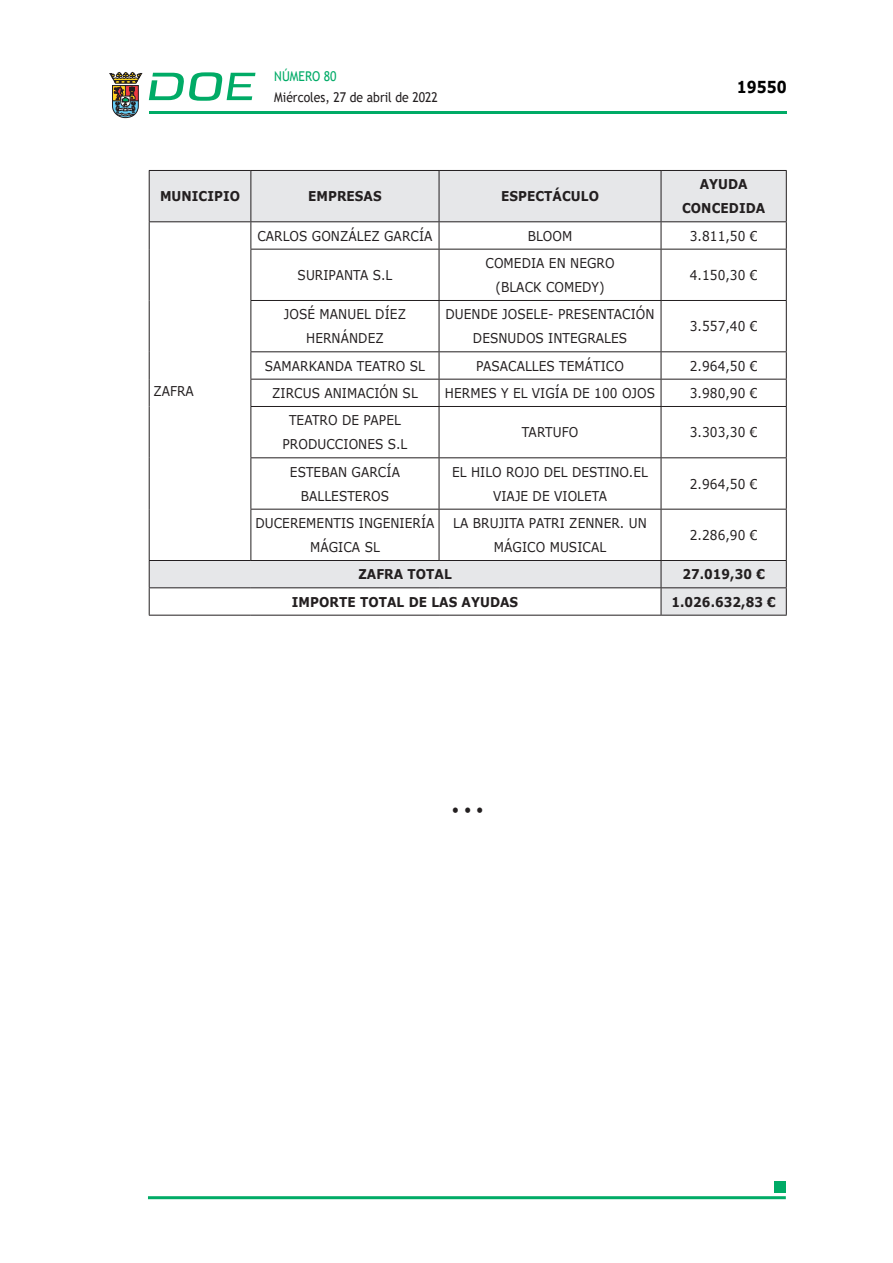
<style>
.page{position:relative;width:893px;height:1263px;background:#fff}
.page>*{position:absolute;margin:0;border:0;box-sizing:border-box;transform-origin:0 0}
.t1{font:700 16.5px "Verdana";color:#000;scale:.85 1}
.CUERPO_DE_TEXTO{font:15px "Verdana";color:#231f20;scale:.9 1}
.CUERPO_DE_TEXTO-2{font:13.5px/24px "Verdana";letter-spacing:.005em;color:#231f20;text-align:center;scale:.9 1}
.CUERPO_DE_TEXTO-3{font:700 13.5px "Verdana";letter-spacing:.005em;color:#231f20;scale:.9 1}
.TABLATITULO{font:700 13.5px/24px "Verdana";letter-spacing:.005em;color:#231f20;text-align:center;scale:.9 1}
.t2{font:13.5px "Trebuchet MS";color:#231f20;scale:.9 1}
.t3{font:13.5px "Trebuchet MS";color:#00ab67;scale:.9 1}
</style>
<div class="page">
<hr style="left:149px;top:111px;width:638px;height:3px;background:#00ab66">
<svg style="left:109px;top:72px;width:33px;height:46px"></svg>
<svg style="left:149px;top:72px;width:106px;height:29px"></svg>
<hr style="left:148px;top:1196px;width:638px;height:3px;background:#00ab66">
<div style="left:775px;top:1181px;width:11px;height:11px;background:#00ab66"></div>
<svg style="left:150px;top:171px;width:636px;height:444px"></svg>
<hr style="left:149px;top:170px;width:102px;height:1px;background:#231f20">
<hr style="left:149px;top:171px;width:1px;height:50px;background:#231f20">
<hr style="left:251px;top:170px;width:188px;height:1px;background:#231f20">
<hr style="left:250px;top:171px;width:1px;height:50px;background:#231f20">
<hr style="left:439px;top:170px;width:222px;height:1px;background:#231f20">
<hr style="left:439px;top:171px;width:1px;height:50px;background:#231f20">
<hr style="left:661px;top:170px;width:126px;height:1px;background:#231f20">
<hr style="left:661px;top:171px;width:1px;height:50px;background:#231f20">
<hr style="left:786px;top:171px;width:1px;height:50px;background:#231f20">
<hr style="left:149px;top:221px;width:102px;height:1px;background:#231f20">
<svg style="left:149px;top:222px;width:1px;height:27px"></svg>
<hr style="left:251px;top:221px;width:188px;height:1px;background:#231f20">
<svg style="left:250px;top:222px;width:1px;height:27px"></svg>
<hr style="left:439px;top:221px;width:222px;height:1px;background:#231f20">
<svg style="left:439px;top:222px;width:1px;height:27px"></svg>
<hr style="left:661px;top:221px;width:126px;height:1px;background:#231f20">
<svg style="left:661px;top:222px;width:1px;height:27px"></svg>
<svg style="left:786px;top:222px;width:1px;height:27px"></svg>
<hr style="left:149px;top:249px;width:1px;height:51px;background:#231f20">
<hr style="left:250px;top:249px;width:189px;height:1px;background:#231f20">
<hr style="left:250px;top:249px;width:1px;height:51px;background:#231f20">
<hr style="left:439px;top:249px;width:222px;height:1px;background:#231f20">
<hr style="left:439px;top:249px;width:1px;height:51px;background:#231f20">
<hr style="left:661px;top:249px;width:126px;height:1px;background:#231f20">
<hr style="left:661px;top:249px;width:1px;height:51px;background:#231f20">
<hr style="left:786px;top:249px;width:1px;height:51px;background:#231f20">
<hr style="left:149px;top:300px;width:1px;height:52px;background:#231f20">
<hr style="left:250px;top:300px;width:189px;height:1px;background:#231f20">
<hr style="left:250px;top:301px;width:1px;height:50px;background:#231f20">
<hr style="left:439px;top:300px;width:222px;height:1px;background:#231f20">
<hr style="left:439px;top:301px;width:1px;height:50px;background:#231f20">
<hr style="left:661px;top:300px;width:126px;height:1px;background:#231f20">
<hr style="left:661px;top:301px;width:1px;height:50px;background:#231f20">
<hr style="left:786px;top:301px;width:1px;height:50px;background:#231f20">
<hr style="left:250px;top:351px;width:189px;height:1px;background:#231f20">
<hr style="left:439px;top:351px;width:222px;height:1px;background:#231f20">
<hr style="left:661px;top:351px;width:126px;height:1px;background:#231f20">
<svg style="left:149px;top:352px;width:1px;height:54px"></svg>
<hr style="left:250px;top:379px;width:189px;height:1px;background:#231f20">
<svg style="left:250px;top:352px;width:1px;height:54px"></svg>
<hr style="left:439px;top:379px;width:222px;height:1px;background:#231f20">
<svg style="left:439px;top:352px;width:1px;height:54px"></svg>
<hr style="left:661px;top:379px;width:126px;height:1px;background:#231f20">
<svg style="left:661px;top:352px;width:1px;height:54px"></svg>
<svg style="left:786px;top:352px;width:1px;height:54px"></svg>
<hr style="left:149px;top:406px;width:1px;height:52px;background:#231f20">
<hr style="left:250px;top:406px;width:189px;height:1px;background:#231f20">
<hr style="left:250px;top:407px;width:1px;height:50px;background:#231f20">
<hr style="left:439px;top:406px;width:222px;height:1px;background:#231f20">
<hr style="left:439px;top:407px;width:1px;height:50px;background:#231f20">
<hr style="left:661px;top:406px;width:126px;height:1px;background:#231f20">
<hr style="left:661px;top:407px;width:1px;height:50px;background:#231f20">
<hr style="left:786px;top:407px;width:1px;height:50px;background:#231f20">
<hr style="left:149px;top:458px;width:1px;height:51px;background:#231f20">
<hr style="left:250px;top:457px;width:189px;height:1px;background:#231f20">
<hr style="left:250px;top:458px;width:1px;height:51px;background:#231f20">
<hr style="left:439px;top:457px;width:222px;height:1px;background:#231f20">
<hr style="left:439px;top:458px;width:1px;height:51px;background:#231f20">
<hr style="left:661px;top:457px;width:126px;height:1px;background:#231f20">
<hr style="left:661px;top:458px;width:1px;height:51px;background:#231f20">
<hr style="left:786px;top:458px;width:1px;height:51px;background:#231f20">
<hr style="left:149px;top:509px;width:1px;height:51px;background:#231f20">
<hr style="left:250px;top:509px;width:189px;height:1px;background:#231f20">
<hr style="left:250px;top:509px;width:1px;height:51px;background:#231f20">
<hr style="left:439px;top:509px;width:222px;height:1px;background:#231f20">
<hr style="left:439px;top:509px;width:1px;height:51px;background:#231f20">
<hr style="left:661px;top:509px;width:126px;height:1px;background:#231f20">
<hr style="left:661px;top:509px;width:1px;height:51px;background:#231f20">
<hr style="left:786px;top:509px;width:1px;height:51px;background:#231f20">
<hr style="left:149px;top:560px;width:102px;height:1px;background:#231f20">
<hr style="left:251px;top:560px;width:188px;height:1px;background:#231f20">
<hr style="left:439px;top:560px;width:222px;height:1px;background:#231f20">
<hr style="left:661px;top:560px;width:126px;height:1px;background:#231f20">
<hr style="left:149px;top:587px;width:102px;height:1px;background:#231f20">
<svg style="left:149px;top:561px;width:1px;height:54px"></svg>
<hr style="left:251px;top:587px;width:188px;height:1px;background:#231f20">
<hr style="left:439px;top:587px;width:222px;height:1px;background:#231f20">
<hr style="left:149px;top:615px;width:102px;height:1px;background:#231f20">
<hr style="left:251px;top:615px;width:188px;height:1px;background:#231f20">
<hr style="left:439px;top:615px;width:222px;height:1px;background:#231f20">
<hr style="left:661px;top:587px;width:126px;height:1px;background:#231f20">
<svg style="left:661px;top:561px;width:1px;height:54px"></svg>
<svg style="left:786px;top:561px;width:1px;height:54px"></svg>
<hr style="left:661px;top:615px;width:126px;height:1px;background:#231f20">
<p class="t3" style="left:274px;top:67px;width:71px">NÚMERO 80</p>
<p class="t2" style="left:274px;top:88px;width:183px">Miércoles, 27 de abril de 2022</p>
<p class="t1" style="left:737px;top:75px;width:60px">19550</p>
<p class="TABLATITULO" style="left:160px;top:184px;width:90px">MUNICIPIO</p>
<p class="TABLATITULO" style="left:308px;top:184px;width:83px">EMPRESAS</p>
<p class="TABLATITULO" style="left:501px;top:184px;width:110px">ESPECTÁCULO</p>
<p class="TABLATITULO" style="left:682px;top:172px;width:94px">AYUDA<br>CONCEDIDA</p>
<p class="CUERPO_DE_TEXTO-2" style="left:257px;top:224px;width:196px">CARLOS GONZÁLEZ GARCÍA</p>
<p class="CUERPO_DE_TEXTO-2" style="left:528px;top:224px;width:51px">BLOOM</p>
<p class="CUERPO_DE_TEXTO-2" style="left:690px;top:224px;width:77px">3.811,50 €</p>
<p class="CUERPO_DE_TEXTO-2" style="left:298px;top:263px;width:107px">SURIPANTA S.L</p>
<p class="CUERPO_DE_TEXTO-2" style="left:485px;top:251px;width:145px">COMEDIA EN NEGRO (BLACK COMEDY)</p>
<p class="CUERPO_DE_TEXTO-2" style="left:690px;top:263px;width:77px">4.150,30 €</p>
<p class="CUERPO_DE_TEXTO-2" style="left:153px;top:379px;width:47px">ZAFRA</p>
<p class="CUERPO_DE_TEXTO-2" style="left:284px;top:302px;width:137px">JOSÉ MANUEL DÍEZ<br>HERNÁNDEZ</p>
<p class="CUERPO_DE_TEXTO-2" style="left:445px;top:302px;width:234px">DUENDE JOSELE- PRESENTACIÓN<br>DESNUDOS INTEGRALES</p>
<p class="CUERPO_DE_TEXTO-2" style="left:690px;top:314px;width:77px">3.557,40 €</p>
<p class="CUERPO_DE_TEXTO-2" style="left:265px;top:354px;width:179px">SAMARKANDA TEATRO SL</p>
<p class="CUERPO_DE_TEXTO-2" style="left:476px;top:354px;width:166px">PASACALLES TEMÁTICO</p>
<p class="CUERPO_DE_TEXTO-2" style="left:690px;top:354px;width:77px">2.964,50 €</p>
<p class="CUERPO_DE_TEXTO-2" style="left:272px;top:381px;width:163px">ZIRCUS ANIMACIÓN SL</p>
<p class="CUERPO_DE_TEXTO-2" style="left:445px;top:381px;width:235px">HERMES Y EL VIGÍA DE 100 OJOS</p>
<p class="CUERPO_DE_TEXTO-2" style="left:690px;top:381px;width:77px">3.980,90 €</p>
<p class="CUERPO_DE_TEXTO-2" style="left:283px;top:408px;width:140px">TEATRO DE PAPEL<br>PRODUCCIONES S.L</p>
<p class="CUERPO_DE_TEXTO-2" style="left:522px;top:420px;width:64px">TARTUFO</p>
<p class="CUERPO_DE_TEXTO-2" style="left:690px;top:420px;width:77px">3.303,30 €</p>
<p class="CUERPO_DE_TEXTO-2" style="left:290px;top:460px;width:124px">ESTEBAN GARCÍA<br>BALLESTEROS</p>
<p class="CUERPO_DE_TEXTO-2" style="left:452px;top:460px;width:219px">EL HILO ROJO DEL DESTINO.EL<br>VIAJE DE VIOLETA</p>
<p class="CUERPO_DE_TEXTO-2" style="left:690px;top:472px;width:77px">2.964,50 €</p>
<p class="CUERPO_DE_TEXTO-2" style="left:255px;top:511px;width:201px">DUCEREMENTIS INGENIERÍA<br>MÁGICA SL</p>
<p class="CUERPO_DE_TEXTO-2" style="left:453px;top:511px;width:217px">LA BRUJITA PATRI ZENNER. UN<br>MÁGICO MUSICAL</p>
<p class="CUERPO_DE_TEXTO-2" style="left:690px;top:523px;width:77px">2.286,90 €</p>
<p class="CUERPO_DE_TEXTO-3" style="left:358px;top:565px;width:105px">ZAFRA TOTAL</p>
<p class="CUERPO_DE_TEXTO-3" style="left:682px;top:565px;width:93px">27.019,30 €</p>
<p class="CUERPO_DE_TEXTO-3" style="left:292px;top:592px;width:253px">IMPORTE TOTAL DE LAS AYUDAS</p>
<p class="CUERPO_DE_TEXTO-3" style="left:671px;top:592px;width:118px">1.026.632,83 €</p>
<p class="CUERPO_DE_TEXTO" style="left:452px;top:799px;width:37px">• • •</p>
</div>
